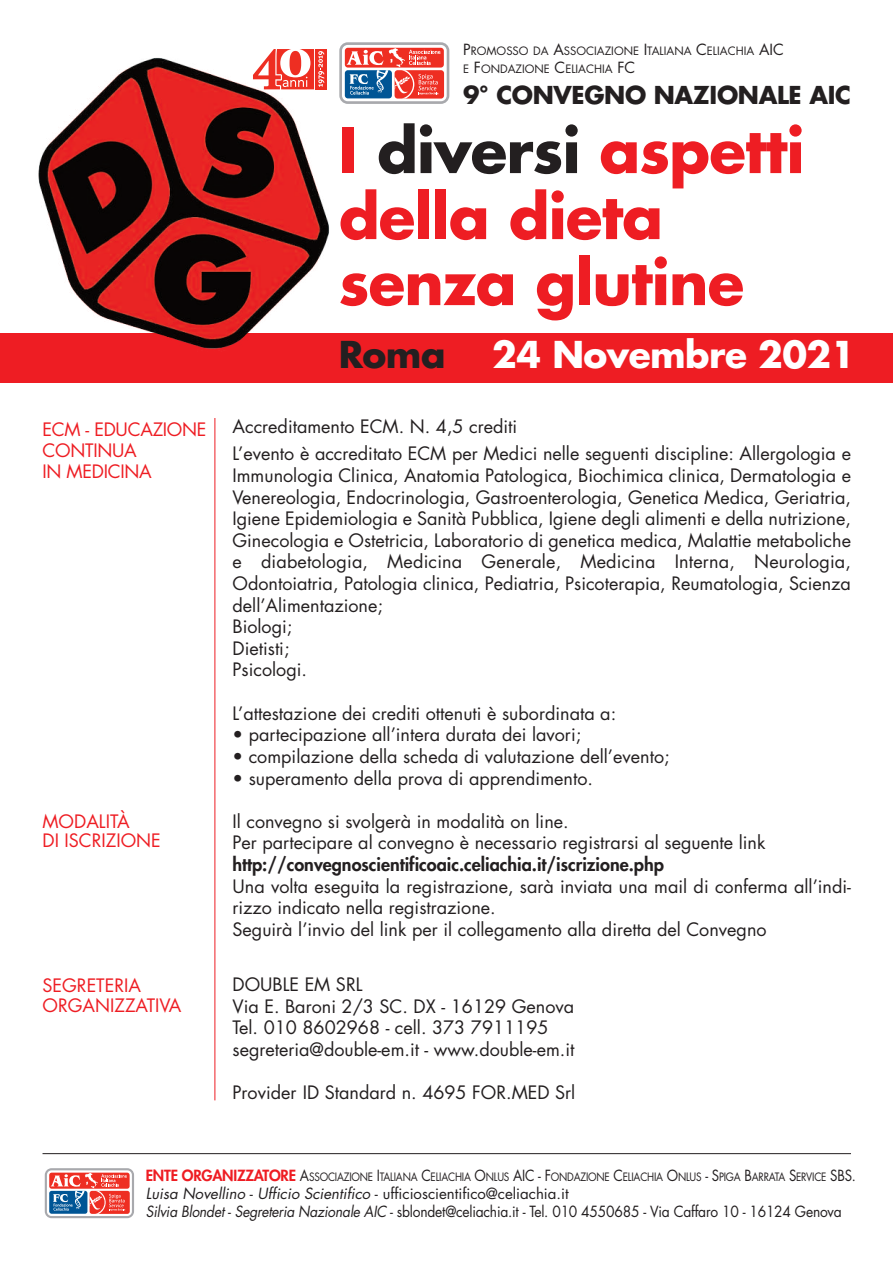
<style>
.page{position:relative;width:893px;height:1263px;background:#fff}
.page>*{position:absolute;margin:0;border:0;box-sizing:border-box;transform-origin:0 0}
.t1{font:700 60px/66px "Futura Std";letter-spacing:-.015em;color:#ee1d23}
.t2{font:700 36px "Futura Std";letter-spacing:-.015em;color:#fff}
.t3{font:700 36px "Futura Std";color:#231f20}
.t4{font:700 24px "Futura Std";letter-spacing:-.015em;color:#231f20}
.t5{font:18px/21.6px "Futura Std";color:#231f20}
.t6{font:18px/21px "Futura Std";color:#ee1d23}
.t7{font:800 18px "Futura Std";color:#231f20}
.t8{font:15px/18px "Futura Std";letter-spacing:-.015em;color:#231f20}
.t9{font:11.25px "Futura Std";letter-spacing:-.02em;color:#231f20;scale:.88 1}
.t10{font:11.25px/18px "Futura Std";color:#231f20}
.s1{font-size:15px}
.s2{color:#231f20}
.s3{font-weight:800;font-size:15px;color:#ee1d23}
.s4{font-style:italic}
</style>
<div class="page">
<hr style="left:215px;top:418px;width:1px;height:682px;background:#ee1d23">
<hr style="left:43px;top:1153px;width:808px;height:1px;background:#231f20">
<svg style="left:45px;top:1168px;width:89px;height:50px"></svg>
<svg style="left:339px;top:42px;width:110px;height:62px"></svg>
<div style="left:0;top:333px;width:893px;height:50px;background:#ee1d23"></div>
<img style="left:38px;top:49px;width:292px;height:300px">
<p class="t10" style="left:463px;top:43px;width:322px"><span class="s1">P</span>ROMOSSO DA <span class="s1">A</span>SSOCIAZIONE <span class="s1">I</span>TALIANA <span class="s1">C</span>ELIACHIA <span class="s1">AIC<br></span>E <span class="s1">F</span>ONDAZIONE <span class="s1">C</span>ELIACHIA <span class="s1">FC</span></p>
<p class="t6" style="left:43px;top:421px;width:166px">ECM - EDUCAZIONE<br>CONTINUA<br>IN MEDICINA</p>
<p class="t6" style="left:43px;top:813px;width:120px;line-height:19.5px">MODALITÀ<br>DI ISCRIZIONE</p>
<p class="t6" style="left:43px;top:977px;width:140px;line-height:19.5px">SEGRETERIA<br>ORGANIZZATIVA</p>
<h3 class="t4" style="left:463px;top:84px;width:389px">9° CONVEGNO NAZIONALE AIC</h3>
<h1 class="t1" style="left:339px;top:123px;width:467px">I <span class="s2">diversi</span> aspetti della dieta senza glutine</h1>
<h2 class="t3" style="left:339px;top:338px;width:108px">Roma</h2>
<h2 class="t2" style="left:492px;top:338px;width:365px">24 Novembre 2021</h2>
<p class="t5" style="left:232px;top:414px;width:620px;line-height:27.6px">Accreditamento ECM. N. 4,5 crediti<br>L’evento è accreditato ECM per Medici nelle seguenti discipline: Allergologia e</p>
<p class="t5" style="left:232px;top:466px;width:620px">Immunologia Clinica, Anatomia Patologica, Biochimica clinica, Dermatologia e Venereologia, Endocrinologia, Gastroenterologia, Genetica Medica, Geriatria, Igiene Epidemiologia e Sanità Pubblica, Igiene degli alimenti e della nutrizione, Ginecologia e Ostetricia, Laboratorio di genetica medica, Malattie metaboliche e diabetologia, Medicina Generale, Medicina Interna, Neurologia, Odontoiatria, Patologia clinica, Pediatria, Psicoterapia, Reumatologia, Scienza dell’Alimentazione;<br>Biologi;<br>Dietisti;<br>Psicologi.</p>
<p class="t5" style="left:232px;top:704px;width:385px">L’attestazione dei crediti ottenuti è subordinata a:</p>
<p class="t5" style="left:232px;top:725px;width:350px">• partecipazione all’intera durata dei lavori;</p>
<p class="t5" style="left:232px;top:747px;width:439px">• compilazione della scheda di valutazione dell’evento;</p>
<p class="t5" style="left:232px;top:769px;width:362px">• superamento della prova di apprendimento.</p>
<p class="t5" style="left:232px;top:812px;width:534px">Il convegno si svolgerà in modalità on line.<br>Per partecipare al convegno è necessario registrarsi al seguente link</p>
<p class="t7" style="left:232px;top:856px;width:433px">http://convegnoscientificoaic.celiachia.it/iscrizione.php</p>
<p class="t5" style="left:232px;top:877px;width:620px">Una volta eseguita la registrazione, sarà inviata una mail di conferma all’indi&shy;rizzo indicato nella registrazione.<br>Seguirà l’invio del link per il collegamento alla diretta del Convegno</p>
<p class="t5" style="left:232px;top:975px;width:343px">DOUBLE EM SRL<br>Via E. Baroni 2/3 SC. DX - 16129 Genova Tel. 010 8602968 - cell. 373 7911195 segreteria@double-em.it - www.double-em.it</p>
<p class="t5" style="left:232px;top:1083px;width:344px">Provider ID Standard n. 4695 FOR.MED Srl</p>
<p class="t9" style="left:146px;top:1171px;width:808px"><span class="s3">ENTE ORGANIZZATORE</span> <span class="s1">A</span>SSOCIAZIONE <span class="s1">I</span>TALIANA <span class="s1">C</span>ELIACHIA <span class="s1">O</span>NLUS <span class="s1">AIC - F</span>ONDAZIONE <span class="s1">C</span>ELIACHIA <span class="s1">O</span>NLUS <span class="s1">- S</span>PIGA <span class="s1">B</span>ARRATA <span class="s1">S</span>ERVICE <span class="s1">SBS.</span></p>
<p class="t8" style="left:146px;top:1185px;width:697px"><span class="s4">Luisa Novellino</span> - <span class="s4">Ufficio Scientifico</span> - ufficioscientifico@celiachia.it<br><span class="s4">Silvia Blondet</span> - <span class="s4">Segreteria Nazionale AIC</span> - sblondet@celiachia.it - Tel. 010 4550685 - Via Caffaro 10 - 16124 Genova</p>
</div>
